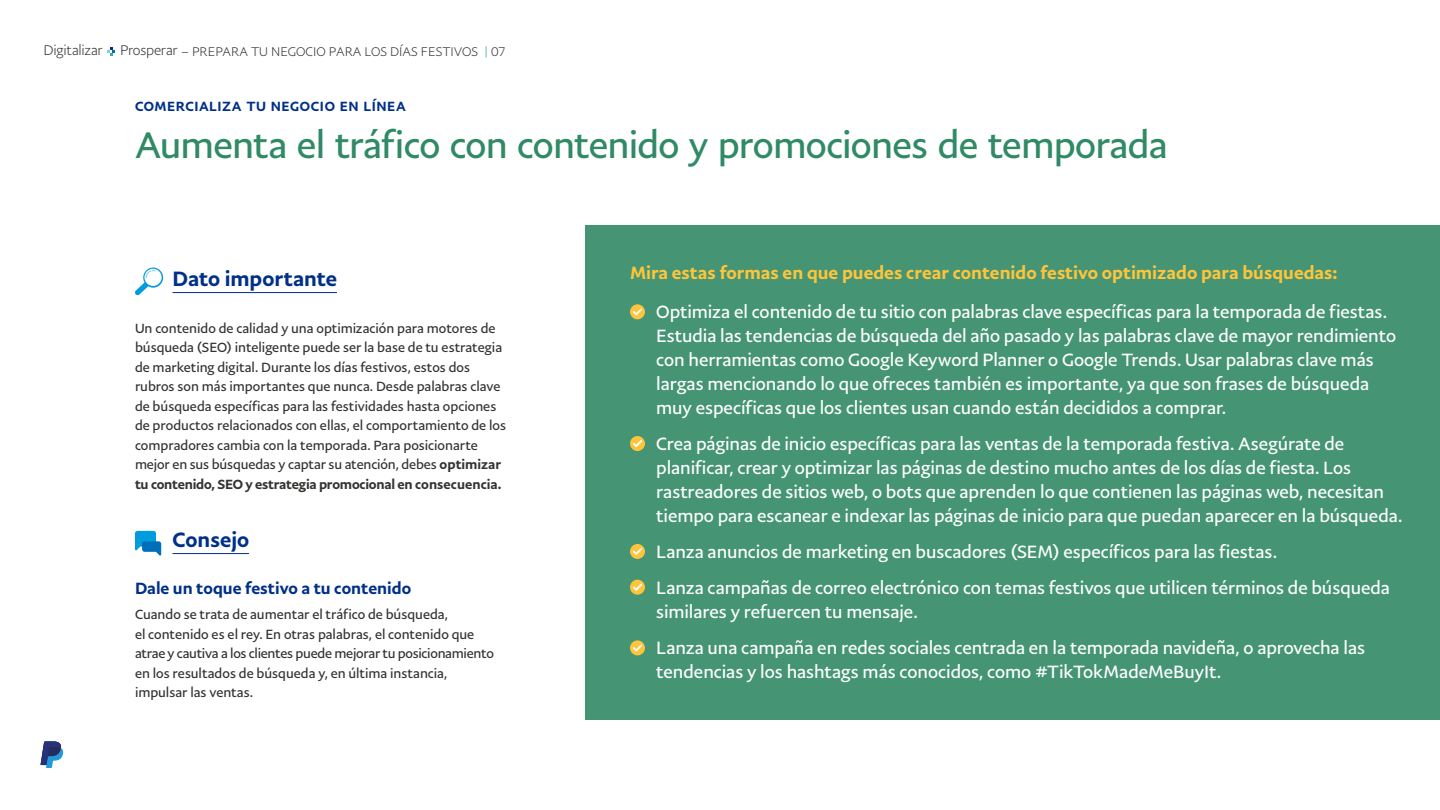
<style>
.page{position:relative;width:1440px;height:810px;background:#fff}
.page>*{position:absolute;margin:0;border:0;box-sizing:border-box;transform-origin:0 0}
.t1{font:37.5px "Pay Pal Sans Big";letter-spacing:-.02em;color:#308a66}
.t2{font:500 21px "Pay Pal Sans Big";color:#003087}
.t3{font:18px/24px "Pay Pal Sans Big";letter-spacing:-.005em;color:#fff}
.t4{font:500 18px "Pay Pal Sans Big";color:#ffc43a}
.t5{font:500 16.5px "Pay Pal Sans Big";color:#003087}
.t6{font:13.5px/19.5px "Pay Pal Sans Big";color:#343331}
.t7{font:500 13.5px "Pay Pal Sans Big";letter-spacing:.04em;color:#003087}
.t8{font:300 12.75px "Pay Pal Sans Big";color:#343331}
.s1{font-size:14.17px}
.s2{color:#38af88}
.s3{font-weight:500}
</style>
<div class="page">
<svg style="left:41px;top:741px;width:22px;height:27px"></svg>
<svg style="left:107px;top:47px;width:8px;height:9px"></svg>
<hr style="left:172px;top:292px;width:165px;height:1px;background:#003087">
<hr style="left:172px;top:553px;width:77px;height:1px;background:#003087">
<svg style="left:135px;top:531px;width:26px;height:25px"></svg>
<svg style="left:143px;top:268px;width:20px;height:20px"></svg>
<div style="left:144px;top:269px;width:18px;height:17px;background:#fff;border-radius:50%"></div>
<svg style="left:135px;top:270px;width:21px;height:25px"></svg>
<div style="left:585px;top:225px;width:855px;height:495px;background:#459575"></div>
<div style="left:630px;top:304px;width:15px;height:15px;background:#ffc43a;border-radius:50%"></div>
<svg style="left:633px;top:308px;width:9px;height:7px"></svg>
<div style="left:630px;top:436px;width:15px;height:15px;background:#ffc43a;border-radius:50%"></div>
<svg style="left:633px;top:440px;width:9px;height:7px"></svg>
<div style="left:630px;top:544px;width:15px;height:15px;background:#ffc43a;border-radius:50%"></div>
<svg style="left:633px;top:548px;width:9px;height:7px"></svg>
<div style="left:630px;top:580px;width:15px;height:15px;background:#ffc43a;border-radius:50%"></div>
<svg style="left:633px;top:584px;width:9px;height:7px"></svg>
<div style="left:630px;top:640px;width:15px;height:15px;background:#ffc43a;border-radius:50%"></div>
<svg style="left:633px;top:644px;width:9px;height:8px"></svg>
<p class="t8" style="left:44px;top:44px;width:463px"><span class="s1">Digitalizar Prosperar</span> – PREPARA TU NEGOCIO PARA LOS DÍAS FESTIVOS <span class="s2">|</span> 07</p>
<p class="t7" style="left:135px;top:97px;width:272px">COMERCIALIZA TU NEGOCIO EN LÍNEA</p>
<h1 class="t1" style="left:135px;top:121px;width:1034px">Aumenta el tráfico con contenido y promociones de temporada</h1>
<p class="t2" style="left:172px;top:265px;width:166px">Dato importante</p>
<p class="t6" style="left:135px;top:318px;width:373px">Un contenido de calidad y una optimización para motores de búsqueda (SEO) inteligente puede ser la base de tu estrategia de marketing digital. Durante los días festivos, estos dos rubros son más importantes que nunca. Desde palabras clave de búsqueda específicas para las festividades hasta opciones de productos relacionados con ellas, el comportamiento de los compradores cambia con la temporada. Para posicionarte mejor en sus búsquedas y captar su atención, debes <span class="s3">optimizar tu contenido, SEO y estrategia promocional en consecuencia.</span></p>
<p class="t2" style="left:173px;top:526px;width:78px">Consejo</p>
<p class="t5" style="left:135px;top:577px;width:278px">Dale un toque festivo a tu contenido</p>
<p class="t6" style="left:135px;top:604px;width:360px">Cuando se trata de aumentar el tráfico de búsqueda,<br>el contenido es el rey. En otras palabras, el contenido que atrae y cautiva a los clientes puede mejorar tu posicionamiento en los resultados de búsqueda y, en última instancia, impulsar las ventas.</p>
<p class="t4" style="left:630px;top:261px;width:709px">Mira estas formas en que puedes crear contenido festivo optimizado para búsquedas:</p>
<p class="t3" style="left:656px;top:299px;width:741px">Optimiza el contenido de tu sitio con palabras clave específicas para la temporada de fiestas.<br>Estudia las tendencias de búsqueda del año pasado y las palabras clave de mayor rendimiento con herramientas como Google Keyword Planner o Google Trends. Usar palabras clave más largas mencionando lo que ofreces también es importante, ya que son frases de búsqueda muy específicas que los clientes usan cuando están decididos a comprar.</p>
<p class="t3" style="left:656px;top:431px;width:748px">Crea páginas de inicio específicas para las ventas de la temporada festiva. Asegúrate de planificar, crear y optimizar las páginas de destino mucho antes de los días de fiesta. Los rastreadores de sitios web, o bots que aprenden lo que contienen las páginas web, necesitan tiempo para escanear e indexar las páginas de inicio para que puedan aparecer en la búsqueda.</p>
<p class="t3" style="left:656px;top:533px;width:735px;line-height:36px">Lanza anuncios de marketing en buscadores (SEM) específicos para las fiestas.<br>Lanza campañas de correo electrónico con temas festivos que utilicen términos de búsqueda</p>
<p class="t3" style="left:656px;top:593px;width:710px;line-height:36px">similares y refuercen tu mensaje.<br>Lanza una campaña en redes sociales centrada en la temporada navideña, o aprovecha las</p>
<p class="t3" style="left:656px;top:659px;width:567px">tendencias y los hashtags más conocidos, como #TikTokMadeMeBuyIt.</p>
</div>
